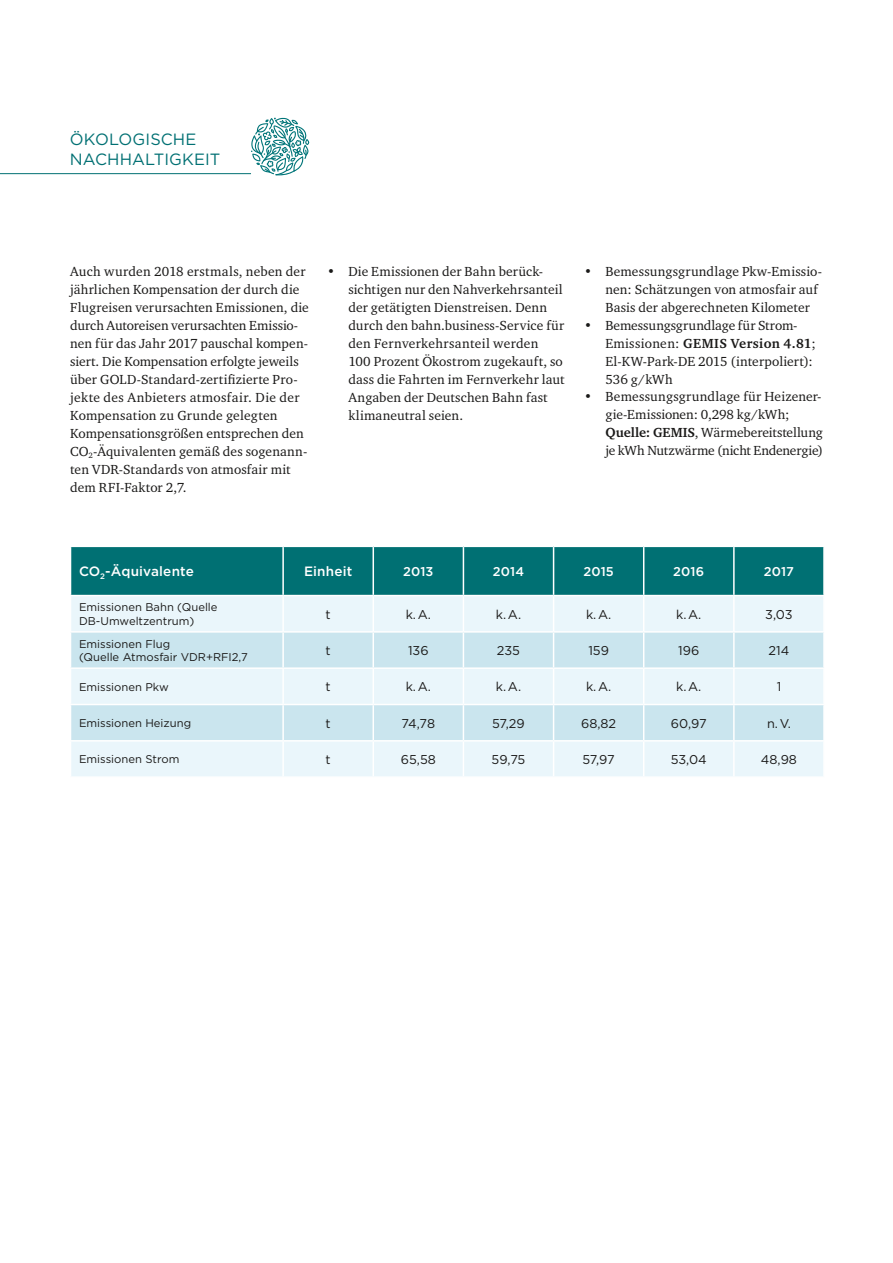
<style>
.page{position:relative;width:893px;height:1263px;background:#fff}
.page>*{position:absolute;margin:0;border:0;box-sizing:border-box;transform-origin:0 0}
.t1{font:16.35px/19.5px "Gotham";letter-spacing:.005em;color:#007073}
.t2{font:13.5px/18px "Charter ITC";letter-spacing:.01em;color:#1a1918}
.t3{font:500 13.5px "Gotham";letter-spacing:.01em;color:#fff}
.t4{font:12.75px "Gotham";color:#1a1918}
.t5{font:500 12.75px "Gotham";letter-spacing:.01em;color:#fff}
.t6{font:11.25px/13.5px "Gotham";color:#1a1918}
.s1{font-weight:700}
</style>
<div class="page">
<svg style="left:251px;top:118px;width:58px;height:57px"></svg>
<hr style="left:0;top:173px;width:251px;height:1px;background:#007073">
<div style="left:71px;top:547px;width:752px;height:48px;background:#007073"></div>
<div style="left:71px;top:596px;width:752px;height:180px;background:#eaf6fb"></div>
<svg style="left:71px;top:633px;width:752px;height:107px;fill:#cae5ee"></svg>
<hr style="left:553px;top:547px;width:1px;height:48px;background:#fff">
<hr style="left:643px;top:547px;width:1px;height:48px;background:#fff">
<hr style="left:733px;top:547px;width:2px;height:48px;background:#fff">
<hr style="left:282px;top:596px;width:2px;height:35px;background:#fff">
<hr style="left:373px;top:596px;width:1px;height:35px;background:#fff">
<hr style="left:463px;top:596px;width:1px;height:35px;background:#fff">
<hr style="left:553px;top:596px;width:1px;height:35px;background:#fff">
<hr style="left:643px;top:596px;width:1px;height:35px;background:#fff">
<hr style="left:733px;top:596px;width:2px;height:35px;background:#fff">
<hr style="left:70px;top:631px;width:213px;height:2px;background:#fff">
<hr style="left:283px;top:631px;width:90px;height:2px;background:#fff">
<hr style="left:282px;top:633px;width:2px;height:34px;background:#fff">
<hr style="left:373px;top:631px;width:90px;height:2px;background:#fff">
<hr style="left:373px;top:633px;width:1px;height:34px;background:#fff">
<hr style="left:463px;top:631px;width:91px;height:2px;background:#fff">
<hr style="left:463px;top:633px;width:1px;height:34px;background:#fff">
<hr style="left:554px;top:631px;width:90px;height:2px;background:#fff">
<hr style="left:553px;top:633px;width:1px;height:34px;background:#fff">
<hr style="left:644px;top:631px;width:90px;height:2px;background:#fff">
<hr style="left:643px;top:633px;width:1px;height:34px;background:#fff">
<hr style="left:734px;top:631px;width:91px;height:2px;background:#fff">
<hr style="left:733px;top:633px;width:2px;height:34px;background:#fff">
<hr style="left:70px;top:667px;width:213px;height:2px;background:#fff">
<hr style="left:283px;top:667px;width:90px;height:2px;background:#fff">
<hr style="left:282px;top:669px;width:2px;height:35px;background:#fff">
<hr style="left:373px;top:667px;width:90px;height:2px;background:#fff">
<hr style="left:373px;top:669px;width:1px;height:35px;background:#fff">
<hr style="left:463px;top:667px;width:91px;height:2px;background:#fff">
<hr style="left:463px;top:669px;width:1px;height:35px;background:#fff">
<hr style="left:554px;top:667px;width:90px;height:2px;background:#fff">
<hr style="left:553px;top:669px;width:1px;height:35px;background:#fff">
<hr style="left:644px;top:667px;width:90px;height:2px;background:#fff">
<hr style="left:643px;top:669px;width:1px;height:35px;background:#fff">
<hr style="left:734px;top:667px;width:91px;height:2px;background:#fff">
<hr style="left:733px;top:669px;width:2px;height:35px;background:#fff">
<hr style="left:70px;top:704px;width:213px;height:1px;background:#fff">
<hr style="left:283px;top:704px;width:90px;height:1px;background:#fff">
<hr style="left:282px;top:705px;width:2px;height:35px;background:#fff">
<hr style="left:373px;top:704px;width:90px;height:1px;background:#fff">
<hr style="left:373px;top:705px;width:1px;height:35px;background:#fff">
<hr style="left:463px;top:704px;width:91px;height:1px;background:#fff">
<hr style="left:463px;top:705px;width:1px;height:35px;background:#fff">
<hr style="left:554px;top:704px;width:90px;height:1px;background:#fff">
<hr style="left:553px;top:705px;width:1px;height:35px;background:#fff">
<hr style="left:644px;top:704px;width:90px;height:1px;background:#fff">
<hr style="left:643px;top:705px;width:1px;height:35px;background:#fff">
<hr style="left:734px;top:704px;width:91px;height:1px;background:#fff">
<hr style="left:733px;top:705px;width:2px;height:35px;background:#fff">
<hr style="left:70px;top:740px;width:213px;height:1px;background:#fff">
<hr style="left:283px;top:740px;width:90px;height:1px;background:#fff">
<hr style="left:282px;top:741px;width:2px;height:35px;background:#fff">
<hr style="left:373px;top:740px;width:90px;height:1px;background:#fff">
<hr style="left:373px;top:741px;width:1px;height:35px;background:#fff">
<hr style="left:463px;top:740px;width:91px;height:1px;background:#fff">
<hr style="left:463px;top:741px;width:1px;height:35px;background:#fff">
<hr style="left:554px;top:740px;width:90px;height:1px;background:#fff">
<hr style="left:553px;top:741px;width:1px;height:35px;background:#fff">
<hr style="left:644px;top:740px;width:90px;height:1px;background:#fff">
<hr style="left:643px;top:741px;width:1px;height:35px;background:#fff">
<hr style="left:734px;top:740px;width:91px;height:1px;background:#fff">
<hr style="left:733px;top:741px;width:2px;height:35px;background:#fff">
<hr style="left:282px;top:547px;width:2px;height:48px;background:#fff">
<hr style="left:373px;top:547px;width:1px;height:48px;background:#fff">
<hr style="left:463px;top:547px;width:1px;height:48px;background:#fff">
<p class="t1" style="left:70px;top:130px;width:152px">ÖKOLOGISCHE<br>NACHHALTIGKEIT</p>
<p class="t2" style="left:70px;top:262px;width:240px">Auch wurden 2018 erstmals, neben der jährlichen Kompensation der durch die Flugreisen verursachten Emissionen, die durch Autoreisen verursachten Emissio&shy;nen für das Jahr 2017 pauschal kompen&shy;siert. Die Kompensation erfolgte jeweils über GOLD-Standard-zertifizierte Pro&shy;jekte des Anbieters atmosfair. Die der Kompensation zu Grunde gelegten Kompensationsgrößen entsprechen den CO<sub>2</sub>-Äquivalenten gemäß des sogenann&shy;ten VDR-Standards von atmosfair mit dem RFI-Faktor 2,7.</p>
<p class="t2" style="left:348px;top:262px;width:218px;text-indent:-21px">• Die Emissionen der Bahn berück&shy;sichtigen nur den Nahverkehrsanteil der getätigten Dienstreisen. Denn durch den bahn.business-Service für den Fernverkehrsanteil werden<br>100 Prozent Ökostrom zugekauft, so dass die Fahrten im Fernverkehr laut Angaben der Deutschen Bahn fast klimaneutral seien.</p>
<p class="t2" style="left:605px;top:262px;width:218px;text-indent:-21px">• Bemessungsgrundlage Pkw-Emissio&shy;nen: Schätzungen von atmosfair auf<br>Basis der abgerechneten Kilometer</p>
<p class="t2" style="left:605px;top:316px;width:212px;text-indent:-21px">• Bemessungsgrundlage für Strom-<br>Emissionen: <span class="s1">GEMIS Version 4.81</span>;<br>El-KW-Park-DE 2015 (interpoliert):<br>536 g/kWh</p>
<p class="t2" style="left:605px;top:388px;width:219px;text-indent:-21px">• Bemessungsgrundlage für Heizener&shy;gie-Emissionen: 0,298 kg/kWh; <span class="s1">Quelle: GEMIS</span>, Wärmebereitstellung je kWh Nutzwärme (nicht Endenergie)</p>
<p class="t3" style="left:79px;top:563px;width:116px">CO<sub>2</sub>-Äquivalente</p>
<p class="t3" style="left:304px;top:563px;width:50px">Einheit</p>
<p class="t5" style="left:403px;top:563px;width:32px">2013</p>
<p class="t5" style="left:493px;top:563px;width:33px">2014</p>
<p class="t5" style="left:583px;top:563px;width:32px">2015</p>
<p class="t5" style="left:673px;top:563px;width:33px">2016</p>
<p class="t5" style="left:764px;top:563px;width:32px">2017</p>
<p class="t6" style="left:79px;top:600px;width:140px">Emissionen Bahn (Quelle<br>DB-Umweltzentrum)</p>
<p class="t4" style="left:326px;top:606px;width:7px">t</p>
<p class="t4" style="left:406px;top:606px;width:27px">k. A.</p>
<p class="t4" style="left:496px;top:606px;width:27px">k. A.</p>
<p class="t4" style="left:586px;top:606px;width:27px">k. A.</p>
<p class="t4" style="left:676px;top:606px;width:27px">k. A.</p>
<p class="t4" style="left:765px;top:606px;width:29px">3,03</p>
<p class="t6" style="left:79px;top:637px;width:170px">Emissionen Flug<br>(Quelle Atmosfair VDR+RFI2,7</p>
<p class="t4" style="left:326px;top:642px;width:7px">t</p>
<p class="t4" style="left:408px;top:642px;width:22px">136</p>
<p class="t4" style="left:497px;top:642px;width:25px">235</p>
<p class="t4" style="left:588px;top:642px;width:22px">159</p>
<p class="t4" style="left:678px;top:642px;width:23px">196</p>
<p class="t4" style="left:769px;top:642px;width:22px">214</p>
<p class="t6" style="left:79px;top:680px;width:91px">Emissionen Pkw</p>
<p class="t4" style="left:326px;top:679px;width:7px">t</p>
<p class="t4" style="left:406px;top:679px;width:27px">k. A.</p>
<p class="t4" style="left:496px;top:679px;width:27px">k. A.</p>
<p class="t4" style="left:586px;top:679px;width:27px">k. A.</p>
<p class="t4" style="left:676px;top:679px;width:27px">k. A.</p>
<p class="t4" style="left:777px;top:679px;width:6px">1</p>
<p class="t6" style="left:79px;top:716px;width:114px">Emissionen Heizung</p>
<p class="t4" style="left:326px;top:715px;width:7px">t</p>
<p class="t4" style="left:402px;top:715px;width:35px">74,78</p>
<p class="t4" style="left:492px;top:715px;width:34px">57,29</p>
<p class="t4" style="left:581px;top:715px;width:37px">68,82</p>
<p class="t4" style="left:671px;top:715px;width:37px">60,97</p>
<p class="t4" style="left:767px;top:715px;width:25px">n. V.</p>
<p class="t6" style="left:79px;top:752px;width:102px">Emissionen Strom</p>
<p class="t4" style="left:326px;top:751px;width:7px">t</p>
<p class="t4" style="left:401px;top:751px;width:37px">65,58</p>
<p class="t4" style="left:492px;top:751px;width:35px">59,75</p>
<p class="t4" style="left:582px;top:751px;width:34px">57,97</p>
<p class="t4" style="left:671px;top:751px;width:38px">53,04</p>
<p class="t4" style="left:761px;top:751px;width:37px">48,98</p>
</div>
